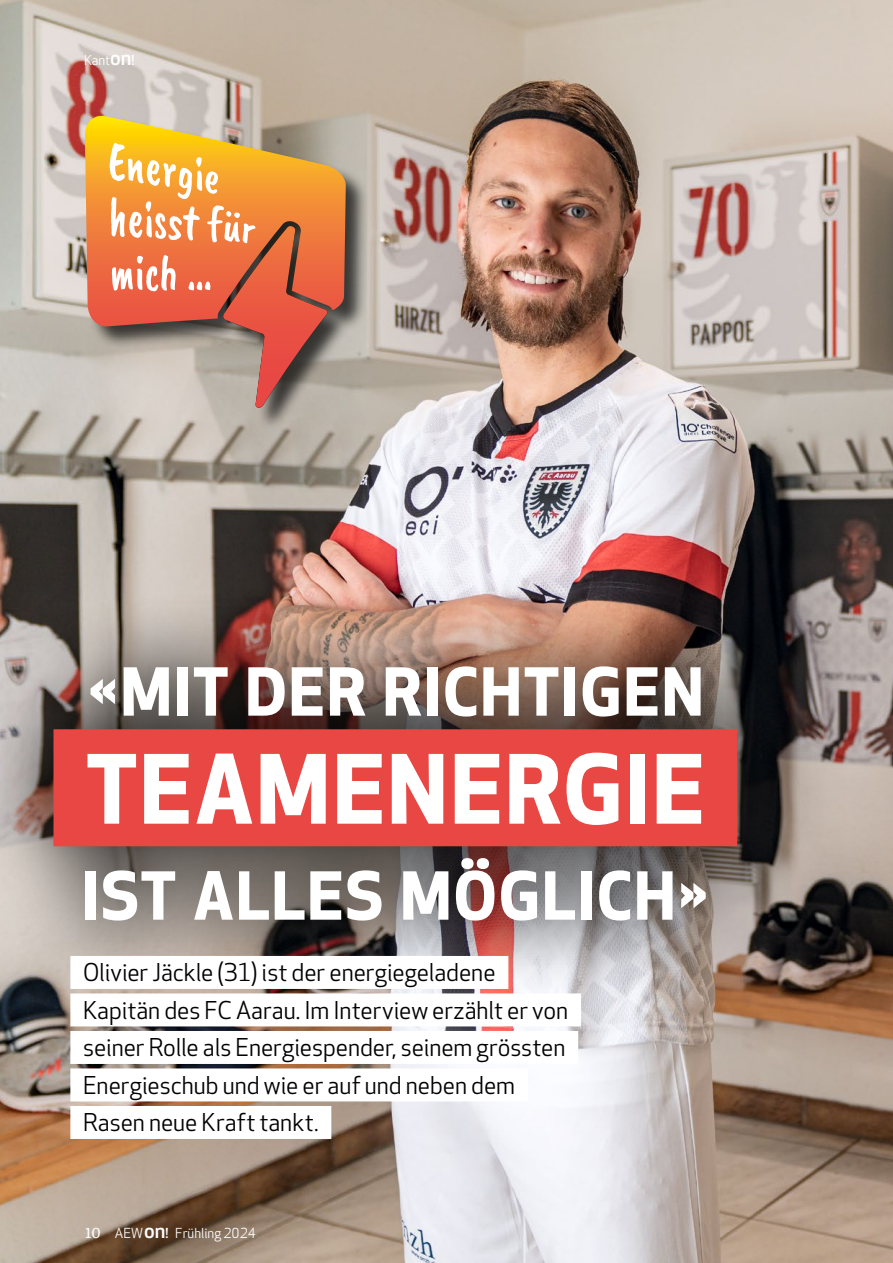
<style>
.page{position:relative;width:893px;height:1263px;background:#fff}
.page>*{position:absolute;margin:0;border:0;box-sizing:border-box;transform-origin:0 0}
.t1{font:700 93px "Apex New";letter-spacing:.025em;color:#fff}
.t2{font:700 64.5px "Apex New";letter-spacing:.03em;color:#fff}
.t3{font:24px/37.5px "Apex New";color:#000}
.Pagina_Links{font:13.5px "Apex New";color:#fff}
.Rubrik_Links{font:13.5px "Apex New";color:#fff}
.s1{font-weight:500;font-size:20.25px}
.s2{font-weight:500}
.s3{font-family:"Portada Text";font-size:14.25px}
</style>
<div class="page">
<img style="left:0;top:0;width:893px;height:1263px">
<div style="left:0;top:590px;width:814px;height:407px;background:#000;opacity:.8"></div>
<div style="left:53px;top:729px;width:684px;height:117px;background:#e84743"></div>
<div style="left:70px;top:956px;width:438px;height:33px;background:#fff"></div>
<div style="left:70px;top:993px;width:511px;height:33px;background:#fff"></div>
<div style="left:70px;top:1031px;width:508px;height:33px;background:#fff"></div>
<div style="left:70px;top:1068px;width:458px;height:33px;background:#fff"></div>
<div style="left:70px;top:1106px;width:261px;height:33px;background:#fff"></div>
<div style="left:85px;top:117px;width:284px;height:313px;background:#000;opacity:.7"></div>
<svg style="left:85px;top:116px;width:261px;height:292px;background:#d2a16a"></svg>
<svg style="left:110px;top:143px;width:218px;height:265px;background:#d68e62"></svg>
<p class="Rubrik_Links" style="left:84px;top:53px;width:52px">Kant<span class="s1">on</span><span class="s2">!</span></p>
<p class="t2" style="left:87px;top:654px;width:618px">«MIT DER RICHTIGEN</p>
<p class="t1" style="left:86px;top:735px;width:620px">TEAMENERGIE</p>
<p class="t2" style="left:81px;top:858px;width:629px">IST ALLES MÖGLICH»</p>
<p class="t3" style="left:83px;top:955px;width:487px">Olivier Jäckle (31) ist der energiegeladene Kapitän des FC Aarau. Im Interview erzählt er von seiner Rolle als Energiespender, seinem grössten Energieschub und wie er auf und neben dem Rasen neue Kraft tankt.</p>
<p class="Pagina_Links" style="left:85px;top:1226px;width:172px"><span class="s3">10</span> AEW <span class="s1">on</span><span class="s2">!</span> Frühling 2024</p>
</div>
